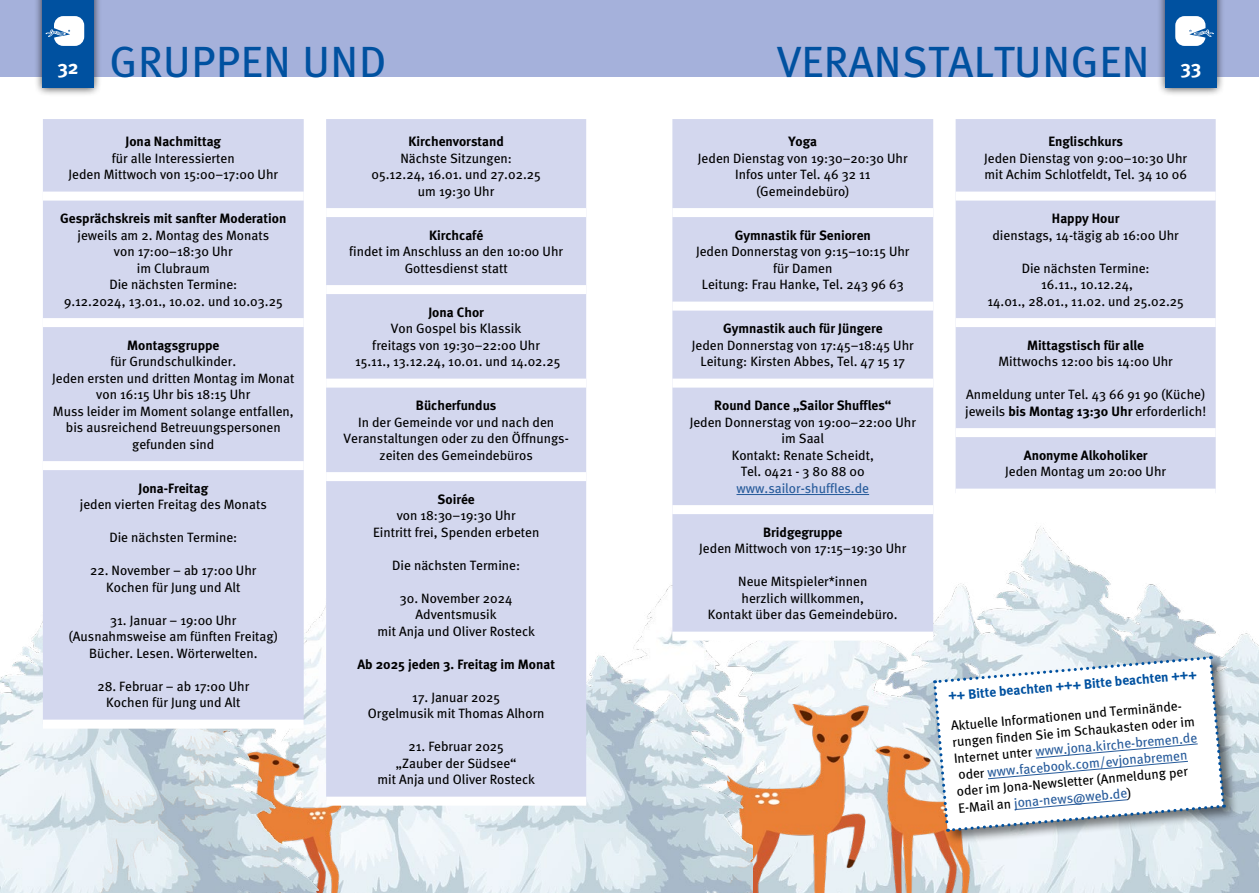
<style>
.page{position:relative;width:1259px;height:893px;background:#fff}
.page>*{position:absolute;margin:0;border:0;box-sizing:border-box;transform-origin:0 0}
.t1{font:43.65px "Meta Book CE Caps";color:#0051a0}
.t2{font:19.5px "Meta Bold CE";color:#fff}
.t3{font:13.5px/16.5px "Meta Book CE";color:#000;text-align:center}
.t4{font:13.5px "Meta Bold CE";color:#000}
.t5{font:13.5px "Meta Bold CE";color:#0051a0}
.t6{font:13.5px "Meta Book CE";color:#275b9b}
.s1{font-family:"Meta Bold CE"}
.s2{color:#275b9b}
</style>
<div class="page">
<div style="left:0;top:0;width:629px;height:77px;background:#a5b1db"></div>
<div style="left:629px;top:0;width:630px;height:77px;background:#a5b1db"></div>
<div style="left:34px;top:0;width:68px;height:97px;background:#000;opacity:.75"></div>
<div style="left:43px;top:0;width:51px;height:88px;background:#0051a0"></div>
<div style="left:1156px;top:0;width:69px;height:97px;background:#000;opacity:.75"></div>
<div style="left:1165px;top:0;width:51px;height:88px;background:#0051a0"></div>
<svg style="left:46px;top:16px;width:38px;height:30px"></svg>
<svg style="left:1175px;top:16px;width:39px;height:30px"></svg>
<img style="left:753px;top:487px;width:506px;height:406px">
<img style="left:753px;top:704px;width:218px;height:189px">
<img style="left:318px;top:585px;width:435px;height:308px">
<img style="left:318px;top:710px;width:22px;height:183px">
<img style="left:0;top:619px;width:318px;height:274px">
<div style="left:43px;top:119px;width:261px;height:601px;background:#d3d7ee"></div>
<div style="left:43px;top:192px;width:261px;height:9px;background:#fff"></div>
<div style="left:43px;top:318px;width:261px;height:9px;background:#fff"></div>
<div style="left:43px;top:461px;width:261px;height:9px;background:#fff"></div>
<div style="left:43px;top:720px;width:261px;height:9px;background:#fff"></div>
<div style="left:326px;top:119px;width:260px;height:678px;background:#d3d7ee"></div>
<div style="left:326px;top:208px;width:260px;height:9px;background:#fff"></div>
<div style="left:326px;top:285px;width:260px;height:9px;background:#fff"></div>
<div style="left:326px;top:379px;width:260px;height:9px;background:#fff"></div>
<div style="left:326px;top:472px;width:260px;height:9px;background:#fff"></div>
<div style="left:326px;top:797px;width:260px;height:9px;background:#fff"></div>
<div style="left:672px;top:119px;width:261px;height:513px;background:#d3d7ee"></div>
<div style="left:672px;top:208px;width:261px;height:9px;background:#fff"></div>
<div style="left:672px;top:302px;width:261px;height:9px;background:#fff"></div>
<div style="left:672px;top:379px;width:261px;height:9px;background:#fff"></div>
<div style="left:672px;top:505px;width:261px;height:9px;background:#fff"></div>
<div style="left:672px;top:632px;width:261px;height:9px;background:#fff"></div>
<hr style="left:736px;top:494px;width:133px;height:1px;background:#275b9b">
<div style="left:955px;top:119px;width:260px;height:370px;background:#d3d7ee"></div>
<div style="left:955px;top:192px;width:260px;height:9px;background:#fff"></div>
<div style="left:955px;top:318px;width:260px;height:9px;background:#fff"></div>
<div style="left:955px;top:428px;width:260px;height:9px;background:#fff"></div>
<div style="left:955px;top:489px;width:260px;height:9px;background:#fff"></div>
<div style="left:931px;top:654px;width:307px;height:191px;background:#000;opacity:.5"></div>
<svg style="left:932px;top:655px;width:294px;height:178px"></svg>
<h2 class="t2" style="left:57px;top:55px;width:23px">32</h2>
<h1 class="t1" style="left:109px;top:35px;width:279px">GRUPPEN UND</h1>
<h1 class="t1" style="left:777px;top:35px;width:374px">VERANSTALTUNGEN</h1>
<h2 class="t2" style="left:1180px;top:55px;width:22px">33</h2>
<p class="t4" style="left:126px;top:133px;width:97px">Jona Nachmittag</p>
<p class="t3" style="left:68px;top:150px;width:211px">für alle Interessierten<br>Jeden Mittwoch von 15:00–17:00 Uhr</p>
<p class="t4" style="left:60px;top:210px;width:228px">Gesprächskreis mit sanfter Moderation</p>
<p class="t3" style="left:64px;top:227px;width:220px">jeweils am 2. Montag des Monats<br>von 17:00–18:30 Uhr<br>im Clubraum<br>Die nächsten Termine:<br>9.12.2024, 13.01., 10.02. und 10.03.25</p>
<p class="t4" style="left:127px;top:336px;width:94px">Montagsgruppe</p>
<p class="t3" style="left:52px;top:353px;width:244px">für Grundschulkinder.<br>Jeden ersten und dritten Montag im Monat von 16:15 Uhr bis 18:15 Uhr<br>Muss leider im Moment solange entfallen, bis ausreichend Betreuungspersonen gefunden sind</p>
<p class="t4" style="left:138px;top:479px;width:71px">Jona-Freitag</p>
<p class="t3" style="left:80px;top:496px;width:188px">jeden vierten Freitag des Monats</p>
<p class="t3" style="left:109px;top:529px;width:129px">Die nächsten Termine:</p>
<p class="t3" style="left:90px;top:562px;width:168px">22. November – ab 17:00 Uhr<br>Kochen für Jung und Alt</p>
<p class="t3" style="left:69px;top:612px;width:210px">31. Januar – 19:00 Uhr (Ausnahmsweise am fünften Freitag)<br>Bücher. Lesen. Wörterwelten.</p>
<p class="t3" style="left:97px;top:678px;width:153px">28. Februar – ab 17:00 Uhr<br>Kochen für Jung und Alt</p>
<p class="t4" style="left:408px;top:133px;width:97px">Kirchenvorstand</p>
<p class="t3" style="left:371px;top:150px;width:171px">Nächste Sitzungen:<br>05.12.24, 16.01. und 27.02.25 um 19:30 Uhr</p>
<p class="t4" style="left:429px;top:226px;width:56px">Kirchcafé</p>
<p class="t3" style="left:349px;top:243px;width:215px">findet im Anschluss an den 10:00 Uhr<br>Gottesdienst statt</p>
<p class="t4" style="left:428px;top:303px;width:57px">Jona Chor</p>
<p class="t3" style="left:355px;top:320px;width:207px">Von Gospel bis Klassik<br>freitags von 19:30–22:00 Uhr<br>15.11., 13.12.24, 10.01. und 14.02.25</p>
<p class="t4" style="left:416px;top:397px;width:82px">Bücherfundus</p>
<p class="t3" style="left:343px;top:414px;width:227px">In der Gemeinde vor und nach den<br>Veranstaltungen oder zu den Öffnungs&shy;zeiten des Gemeindebüros</p>
<p class="t4" style="left:437px;top:490px;width:39px">Soirée</p>
<p class="t3" style="left:373px;top:507px;width:168px">von 18:30–19:30 Uhr<br>Eintritt frei, Spenden erbeten</p>
<p class="t3" style="left:392px;top:557px;width:129px">Die nächsten Termine:</p>
<p class="t3" style="left:377px;top:590px;width:159px">30. November 2024<br>Adventsmusik<br>mit Anja und Oliver Rosteck</p>
<p class="t4" style="left:357px;top:655px;width:199px">Ab 2025 jeden 3. Freitag im Monat</p>
<p class="t3" style="left:368px;top:689px;width:178px">17. Januar 2025<br>Orgelmusik mit Thomas Alhorn</p>
<p class="t3" style="left:377px;top:738px;width:159px">21. Februar 2025<br>„Zauber der Südsee“<br>mit Anja und Oliver Rosteck</p>
<p class="t4" style="left:788px;top:133px;width:30px">Yoga</p>
<p class="t3" style="left:698px;top:150px;width:211px">Jeden Dienstag von 19:30–20:30 Uhr<br>Infos unter Tel. 46 32 11 (Gemeindebüro)</p>
<p class="t4" style="left:735px;top:226px;width:138px">Gymnastik für Senioren</p>
<p class="t3" style="left:696px;top:243px;width:215px">Jeden Donnerstag von 9:15–10:15 Uhr für Damen<br>Leitung: Frau Hanke, Tel. 243 96 63</p>
<p class="t4" style="left:723px;top:320px;width:161px">Gymnastik auch für Jüngere</p>
<p class="t3" style="left:692px;top:337px;width:223px">Jeden Donnerstag von 17:45–18:45 Uhr<br>Leitung: Kirsten Abbes, Tel. 47 15 17</p>
<p class="t4" style="left:714px;top:397px;width:179px">Round Dance „Sailor Shuffles“</p>
<p class="t3" style="left:689px;top:414px;width:228px">Jeden Donnerstag von 19:00–22:00 Uhr im Saal<br>Kontakt: Renate Scheidt,<br>Tel. 0421 - 3 80 88 00</p>
<p class="t6" style="left:736px;top:480px;width:134px">www.sailor-shuffles.de</p>
<p class="t4" style="left:763px;top:523px;width:81px">Bridgegruppe</p>
<p class="t3" style="left:699px;top:540px;width:208px">Jeden Mittwoch von 17:15–19:30 Uhr</p>
<p class="t3" style="left:708px;top:573px;width:191px">Neue Mitspieler*innen<br>herzlich willkommen,<br>Kontakt über das Gemeindebüro.</p>
<p class="t4" style="left:1048px;top:133px;width:76px">Englischkurs</p>
<p class="t3" style="left:984px;top:150px;width:204px;text-align:left">Jeden Dienstag von 9:00–10:30 Uhr mit Achim Schlotfeldt, Tel. 34 10 06</p>
<p class="t4" style="left:1052px;top:210px;width:69px">Happy Hour</p>
<p class="t3" style="left:992px;top:227px;width:188px">dienstags, 14-tägig ab 16:00 Uhr</p>
<p class="t3" style="left:987px;top:260px;width:198px">Die nächsten Termine:<br>16.11., 10.12.24,<br>14.01., 28.01., 11.02. und 25.02.25</p>
<p class="t4" style="left:1027px;top:336px;width:118px">Mittagstisch für alle</p>
<p class="t3" style="left:998px;top:353px;width:176px">Mittwochs 12:00 bis 14:00 Uhr</p>
<p class="t3" style="left:965px;top:386px;width:242px;text-align:left">Anmeldung unter Tel. 43 66 91 90 (Küche) jeweils <span class="s1">bis Montag 13:30 Uhr</span> erforderlich!</p>
<p class="t4" style="left:1023px;top:446px;width:125px">Anonyme Alkoholiker</p>
<p class="t3" style="left:1005px;top:463px;width:162px">Jeden Montag um 20:00 Uhr</p>
<p class="t5" style="left:947px;top:687px;width:251px;rotate:-5deg">++ Bitte beachten +++ Bitte beachten +++</p>
<p class="t3" style="left:950px;top:718px;width:246px;text-align:left;rotate:-5deg">Aktuelle Informationen und Terminände&shy;rungen finden Sie im Schaukasten oder im Internet unter <span class="s2">www.jona.kirche-bremen.de </span>oder <span class="s2">www.facebook.com/evjonabremen </span>oder im Jona-Newsletter (Anmeldung per E-Mail an <span class="s2">jona-news@web.de</span>)</p>
</div>
